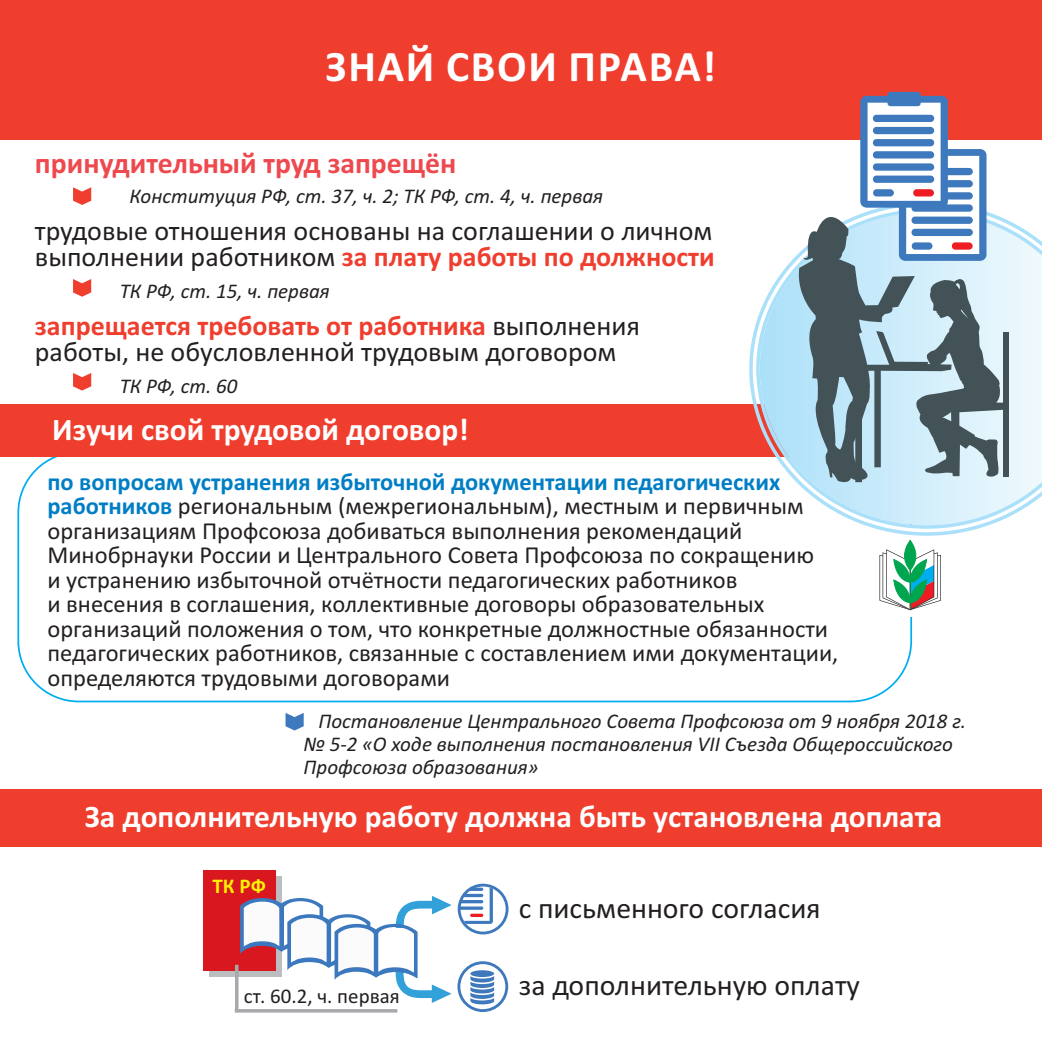
<style>
.page{position:relative;width:1042px;height:1042px;background:#fff}
.page>*{position:absolute;margin:0;border:0;box-sizing:border-box;transform-origin:0 0}
.t1{font:700 43.75px "Calibri";letter-spacing:.04em;color:#fff}
.t2{font:700 31.5px "Calibri";color:#fff}
.t3{font:29.75px "Calibri";color:#231f20}
.t4{font:700 29.75px "Calibri";color:#ee494e}
.t5{font:28px/26.2px "Calibri";color:#231f20}
.t6{font:24.5px/24.5px "Calibri";color:#231f20}
.t7{font:italic 21px/23.4px "Calibri";color:#231f20}
.t8{font:21px "Calibri";color:#231f20}
.t9{font:700 21px "Calibri";color:#fff101}
.s1{font-weight:700;color:#ef3e2e}
.s2{font-weight:700;color:#007ec5}
</style>
<div class="page">
<svg style="left:17px;top:457px;width:895px;height:245px"></svg>
<div style="left:862px;top:528px;width:91px;height:89px;background:#fff"></div>
<svg style="left:879px;top:540px;width:62px;height:70px"></svg>
<hr style="left:910px;top:565px;width:1px;height:45px;background:#00a54f">
<div style="left:0;top:789px;width:1042px;height:58px;background:#ef3e2e"></div>
<div style="left:0;top:405px;width:912px;height:52px;background:#ef3e2e"></div>
<div style="left:0;top:0;width:1042px;height:140px;background:#ef3e2e"></div>
<svg style="left:73px;top:187px;width:18px;height:18px"></svg>
<svg style="left:73px;top:279px;width:18px;height:18px"></svg>
<svg style="left:73px;top:373px;width:18px;height:18px"></svg>
<svg style="left:285px;top:713px;width:19px;height:17px"></svg>
<div style="left:209px;top:876px;width:73px;height:100px;background:#bcbdc0"></div>
<div style="left:203px;top:870px;width:73px;height:100px;background:#d8171f"></div>
<svg style="left:240px;top:896px;width:211px;height:107px"></svg>
<hr style="left:374px;top:930px;width:4px;height:46px;background:#3c78bd">
<hr style="left:235px;top:1009px;width:162px;height:3px;background:#a8a9ad">
<hr style="left:235px;top:965px;width:3px;height:47px;background:#a8a9ad">
<svg style="left:458px;top:883px;width:50px;height:51px"></svg>
<hr style="left:460px;top:900px;width:23px;height:3px;background:#3e79bd;border-radius:2px">
<hr style="left:463px;top:894px;width:20px;height:3px;background:#3e79bd;border-radius:2px">
<svg style="left:469px;top:887px;width:14px;height:4px"></svg>
<svg style="left:459px;top:906px;width:24px;height:4px"></svg>
<svg style="left:470px;top:913px;width:13px;height:4px"></svg>
<svg style="left:747px;top:331px;width:225px;height:206px"></svg>
<svg style="left:754px;top:220px;width:288px;height:310px"></svg>
<svg style="left:796px;top:92px;width:212px;height:393px"></svg>
<div style="left:1003px;top:332px;width:6px;height:145px;background:#435257"></div>
<hr style="left:0;top:0;width:1px;height:140px;background:#fcc897">
<svg style="left:457px;top:961px;width:51px;height:51px"></svg>
<h1 class="t1" style="left:326px;top:40px;width:392px">ЗНАЙ СВОИ ПРАВА!</h1>
<p class="t4" style="left:35px;top:145px;width:423px">принудительный труд запрещён</p>
<p class="t7" style="left:130px;top:184px;width:475px">Конституция РФ, ст. 37, ч. 2; ТК РФ, ст. 4, ч. первая</p>
<p class="t5" style="left:35px;top:217px;width:681px">трудовые отношения основаны на соглашении о личном выполнении работником <span class="s1">за плату работы по должности</span></p>
<p class="t7" style="left:120px;top:279px;width:212px">ТК РФ, ст. 15, ч. первая</p>
<p class="t5" style="left:35px;top:312px;width:606px"><span class="s1">запрещается требовать от работника</span> выполнения работы, не обусловленной трудовым договором</p>
<p class="t7" style="left:120px;top:374px;width:119px">ТК РФ, ст. 60</p>
<p class="t2" style="left:52px;top:411px;width:418px">Изучи свой трудовой договор!</p>
<p class="t6" style="left:47px;top:469px;width:792px"><span class="s2">по вопросам устранения избыточной документации педагогических работников</span> региональным (межрегиональным), местным и первичным организациям Профсоюза добиваться выполнения рекомендаций Минобрнауки России и Центрального Совета Профсоюза по сокращению<br>и устранению избыточной отчётности педагогических работников<br>и внесения в соглашения, коллективные договоры образовательных организаций положения о том, что конкретные должностные обязанности педагогических работников, связанные с составлением ими документации, определяются трудовыми договорами</p>
<p class="t7" style="left:303px;top:708px;width:664px;text-indent:15px">Постановление Центрального Совета Профсоюза от 9 ноября 2018 г. № 5-2 «О ходе выполнения постановления VII Съезда Общероссийского<br>Профсоюза образования»</p>
<p class="t2" style="left:85px;top:797px;width:859px">За дополнительную работу должна быть установлена доплата</p>
<p class="t9" style="left:212px;top:873px;width:55px">ТК РФ</p>
<p class="t8" style="left:244px;top:984px;width:157px">ст. 60.2, ч. первая</p>
<p class="t3" style="left:519px;top:890px;width:303px">с письменного согласия</p>
<p class="t3" style="left:519px;top:967px;width:343px">за дополнительную оплату</p>
</div>
